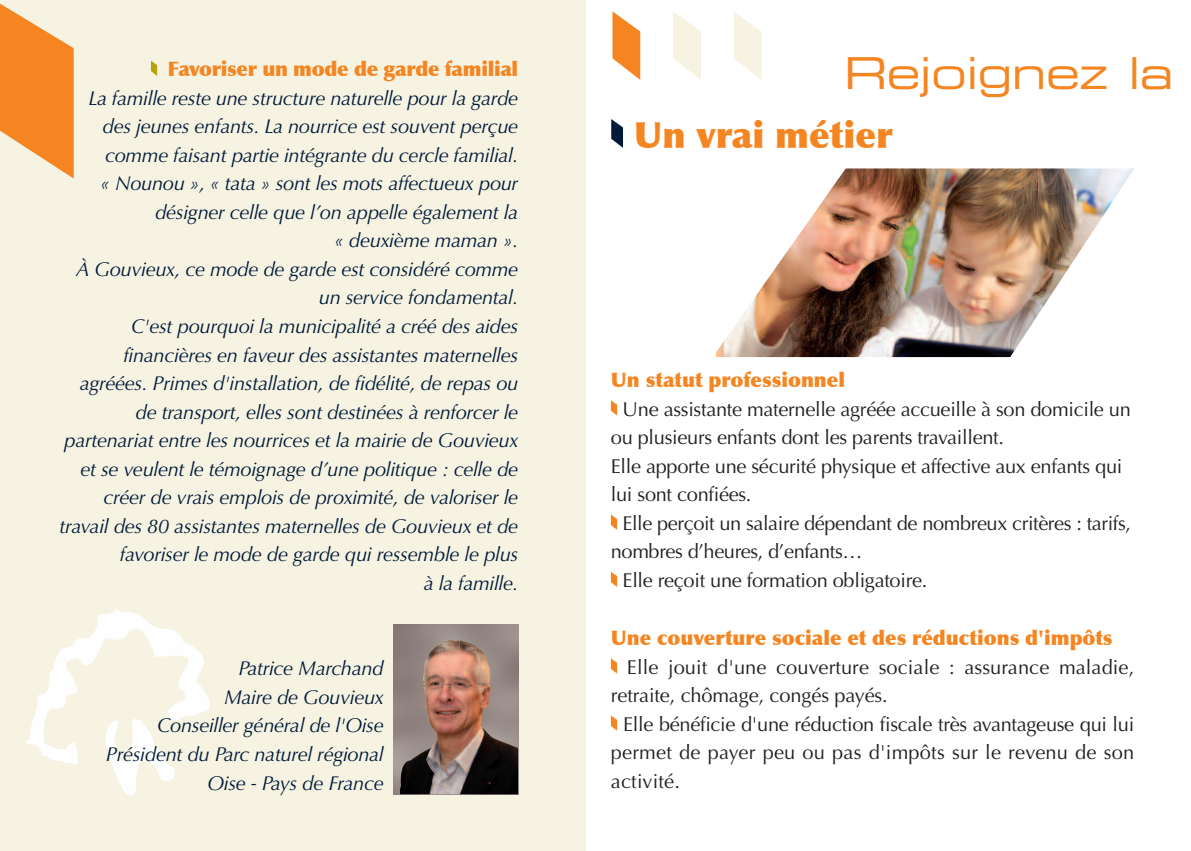
<style>
.page{position:relative;width:1191px;height:851px;background:#fff}
.page>*{position:absolute;margin:0;border:0;box-sizing:border-box;transform-origin:0 0}
.t1{font:44px "Eurostile Extended Two";letter-spacing:-.015em;color:#f58520}
.t2{font:900 36px "Optima";color:#f58520}
.t3{font:italic 20px/28.6px "Optima";letter-spacing:-.015em;color:#001a37;text-align:right}
.t4{font:20px/28.6px "Optima";letter-spacing:-.015em;color:#231f20;text-align:justify}
.t5{font:900 20px "Optima";color:#f58520}
.t6{font:20px/28.6px "Optima";letter-spacing:.005em;color:#231f20}
</style>
<div class="page">
<div style="left:0;top:0;width:585px;height:850px;background:#f6f3e3"></div>
<svg style="left:0;top:3px;width:74px;height:175px"></svg>
<img style="left:112px;top:764px;width:63px;height:30px">
<img style="left:26px;top:608px;width:157px;height:156px">
<svg style="left:151px;top:61px;width:6px;height:15px"></svg>
<svg style="left:612px;top:11px;width:28px;height:69px"></svg>
<svg style="left:673px;top:12px;width:28px;height:68px"></svg>
<svg style="left:734px;top:12px;width:27px;height:67px"></svg>
<svg style="left:611px;top:400px;width:6px;height:15px"></svg>
<svg style="left:611px;top:514px;width:6px;height:15px"></svg>
<svg style="left:611px;top:572px;width:6px;height:15px"></svg>
<svg style="left:611px;top:658px;width:6px;height:15px"></svg>
<svg style="left:611px;top:715px;width:6px;height:15px"></svg>
<svg style="left:611px;top:119px;width:12px;height:29px"></svg>
<img style="left:716px;top:168px;width:418px;height:189px">
<img style="left:399px;top:639px;width:119px;height:155px">
<p class="t5" style="left:167px;top:57px;width:352px">Favoriser un mode de garde familial</p>
<p class="t3" style="left:60px;top:84px;width:460px">La famille reste une structure naturelle pour la garde des jeunes enfants. La nourrice est souvent perçue comme faisant partie intégrante du cercle familial.<br>« Nounou », « tata » sont les mots affectueux pour désigner celle que l’on appelle également la<br>« deuxième maman ».<br>À Gouvieux, ce mode de garde est considéré comme un service fondamental.<br>C'est pourquoi la municipalité a créé des aides financières en faveur des assistantes maternelles agréées. Primes d'installation, de fidélité, de repas ou de transport, elles sont destinées à renforcer le partenariat entre les nourrices et la mairie de Gouvieux et se veulent le témoignage d’une politique : celle de créer de vrais emplois de proximité, de valoriser le travail des 80 assistantes maternelles de Gouvieux et de favoriser le mode de garde qui ressemble le plus<br>à la famille.</p>
<p class="t3" style="left:106px;top:654px;width:279px">Patrice Marchand<br>Maire de Gouvieux<br>Conseiller général de l'Oise<br>Président du Parc naturel régional<br>Oise - Pays de France</p>
<h1 class="t1" style="left:844px;top:57px;width:331px">Rejoignez la</h1>
<h2 class="t2" style="left:633px;top:113px;width:261px">Un vrai métier</h2>
<p class="t5" style="left:611px;top:367px;width:236px">Un statut professionnel</p>
<p class="t4" style="left:622px;top:394px;width:510px">Une assistante maternelle agréée accueille à son domicile un</p>
<p class="t4" style="left:611px;top:423px;width:395px">ou plusieurs enfants dont les parents travaillent.</p>
<p class="t4" style="left:611px;top:452px;width:513px">Elle apporte une sécurité physique et affective aux enfants qui</p>
<p class="t4" style="left:611px;top:480px;width:142px">lui sont confiées.</p>
<p class="t4" style="left:622px;top:509px;width:510px">Elle perçoit un salaire dépendant de nombreux critères : tarifs,</p>
<p class="t4" style="left:611px;top:537px;width:253px">nombres d’heures, d’enfants…</p>
<p class="t4" style="left:622px;top:566px;width:306px">Elle reçoit une formation obligatoire.</p>
<p class="t5" style="left:611px;top:625px;width:503px">Une couverture sociale et des réductions d'impôts</p>
<p class="t6" style="left:611px;top:652px;width:525px;text-indent:16px">Elle jouit d'une couverture sociale : assurance maladie, retraite, chômage, congés payés.</p>
<p class="t4" style="left:611px;top:709px;width:525px;text-indent:12px">Elle bénéficie d'une réduction fiscale très avantageuse qui lui permet de payer peu ou pas d'impôts sur le revenu de son activité.</p>
</div>
